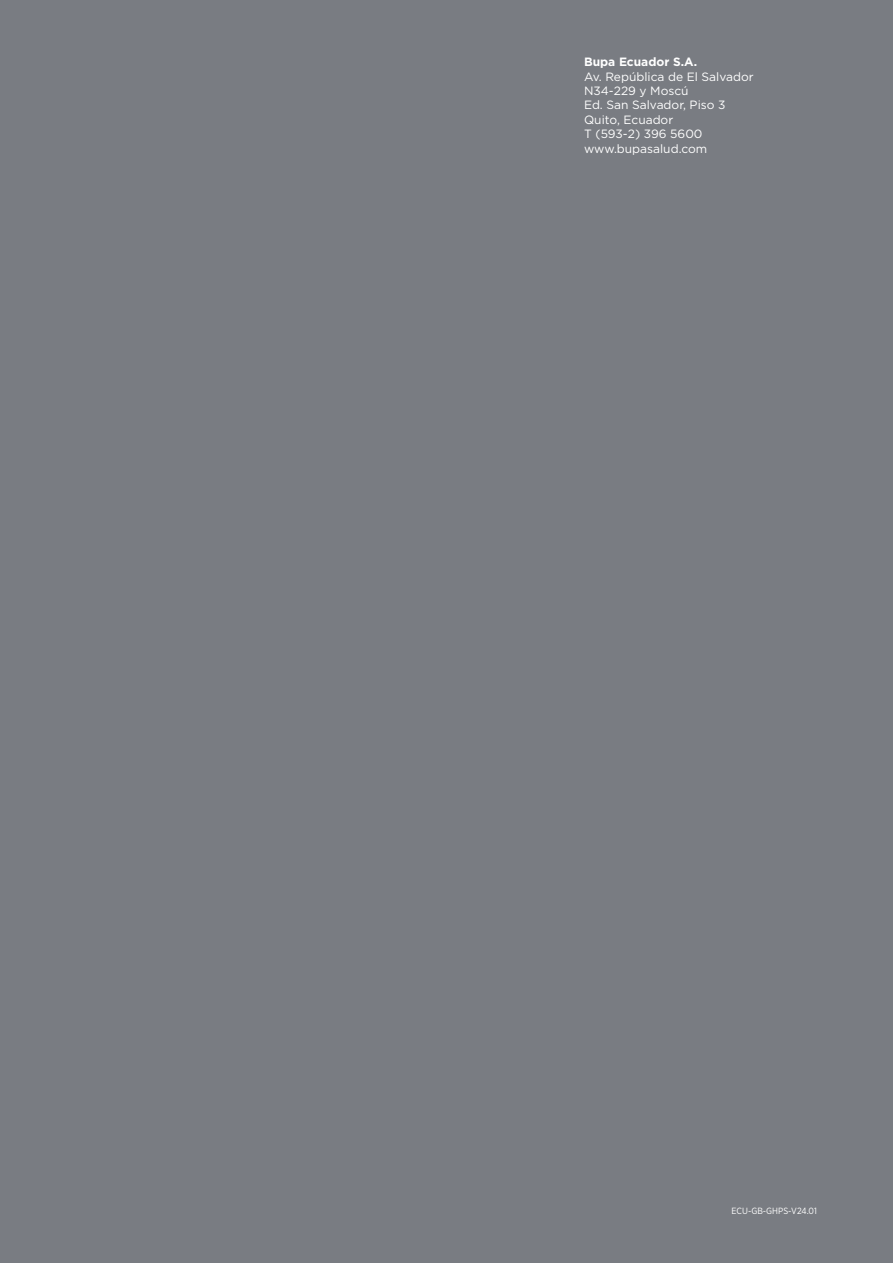
<style>
.page{position:relative;width:893px;height:1263px;background:#797c82}
.page>*{position:absolute;margin:0;border:0;box-sizing:border-box;transform-origin:0 0}
.t1{font:12px/14.4px "Gotham";color:#fff}
.t2{font:700 12px "Gotham";color:#fff}
.t3{font:9px "Gotham Narrow";color:#fff}
</style>
<div class="page">
<p class="t2" style="left:584px;top:54px;width:115px">Bupa Ecuador S.A.</p>
<p class="t1" style="left:584px;top:69px;width:171px">Av. República de El Salvador<br>N34-229 y Moscú<br>Ed. San Salvador, Piso 3<br>Quito, Ecuador<br>T (593-2) 396 5600 www.bupasalud.com</p>
<p class="t3" style="left:731px;top:1205px;width:87px">ECU-GB-GHPS-V24.01</p>
</div>
